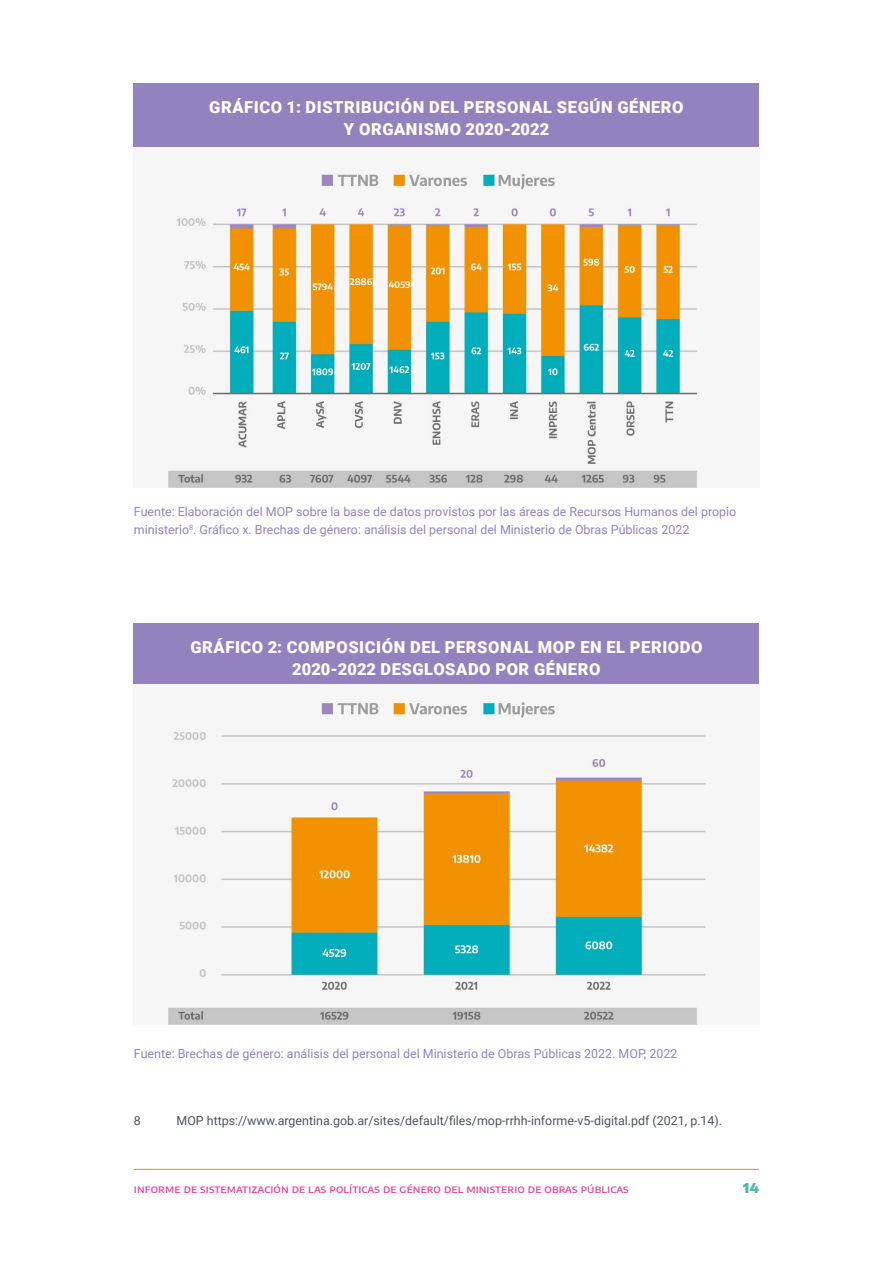
<style>
.page{position:relative;width:893px;height:1263px;background:#fff}
.page>*{position:absolute;margin:0;border:0;box-sizing:border-box;transform-origin:0 0}
.t1{font:900 16.5px/22.5px "Roboto";letter-spacing:.035em;color:#fff;text-align:center}
.t2{font:900 13.5px "Encode Sans";color:#50b8b1}
.t3{font:12.45px/18px "Roboto";color:#9283be}
.t4{font:12.45px "Roboto";color:#50535c}
.t5{font:500 10.95px "Encode Sans";letter-spacing:.01em;color:#ee3d8f;scale:1.04 1}
</style>
<div class="page">
<hr style="left:134px;top:1169px;width:625px;height:1px;background:#f79421">
<div style="left:134px;top:83px;width:625px;height:69px;background:#9283be"></div>
<div style="left:134px;top:623px;width:625px;height:69px;background:#9283be"></div>
<img style="left:134px;top:147px;width:625px;height:340px">
<img style="left:134px;top:684px;width:625px;height:340px">
<h1 class="t1" style="left:209px;top:95px;width:476px">GRÁFICO 1: DISTRIBUCIÓN DEL PERSONAL SEGÚN GÉNERO<br>Y ORGANISMO 2020-2022</h1>
<p class="t3" style="left:134px;top:502px;width:604px">Fuente: Elaboración del MOP sobre la base de datos provistos por las áreas de Recursos Humanos del propio ministerio<sup>8</sup>. Gráfico x. Brechas de género: análisis del personal del Ministerio de Obras Públicas 2022</p>
<h1 class="t1" style="left:190px;top:635px;width:514px">GRÁFICO 2: COMPOSICIÓN DEL PERSONAL MOP EN EL PERIODO<br>2020-2022 DESGLOSADO POR GÉNERO</h1>
<p class="t3" style="left:134px;top:1044px;width:545px">Fuente: Brechas de género: análisis del personal del Ministerio de Obras Públicas 2022. MOP, 2022</p>
<p class="t4" style="left:134px;top:1112px;width:8px">8</p>
<p class="t4" style="left:176px;top:1112px;width:547px">MOP https://www.argentina.gob.ar/sites/default/files/mop-rrhh-informe-v5-digital.pdf (2021, p.14).</p>
<p class="t5" style="left:134px;top:1181px;width:477px">INFORME DE SISTEMATIZACIÓN DE LAS POLÍTICAS DE GÉNERO DEL MINISTERIO DE OBRAS PÚBLICAS</p>
<p class="t2" style="left:743px;top:1178px;width:17px">14</p>
</div>
